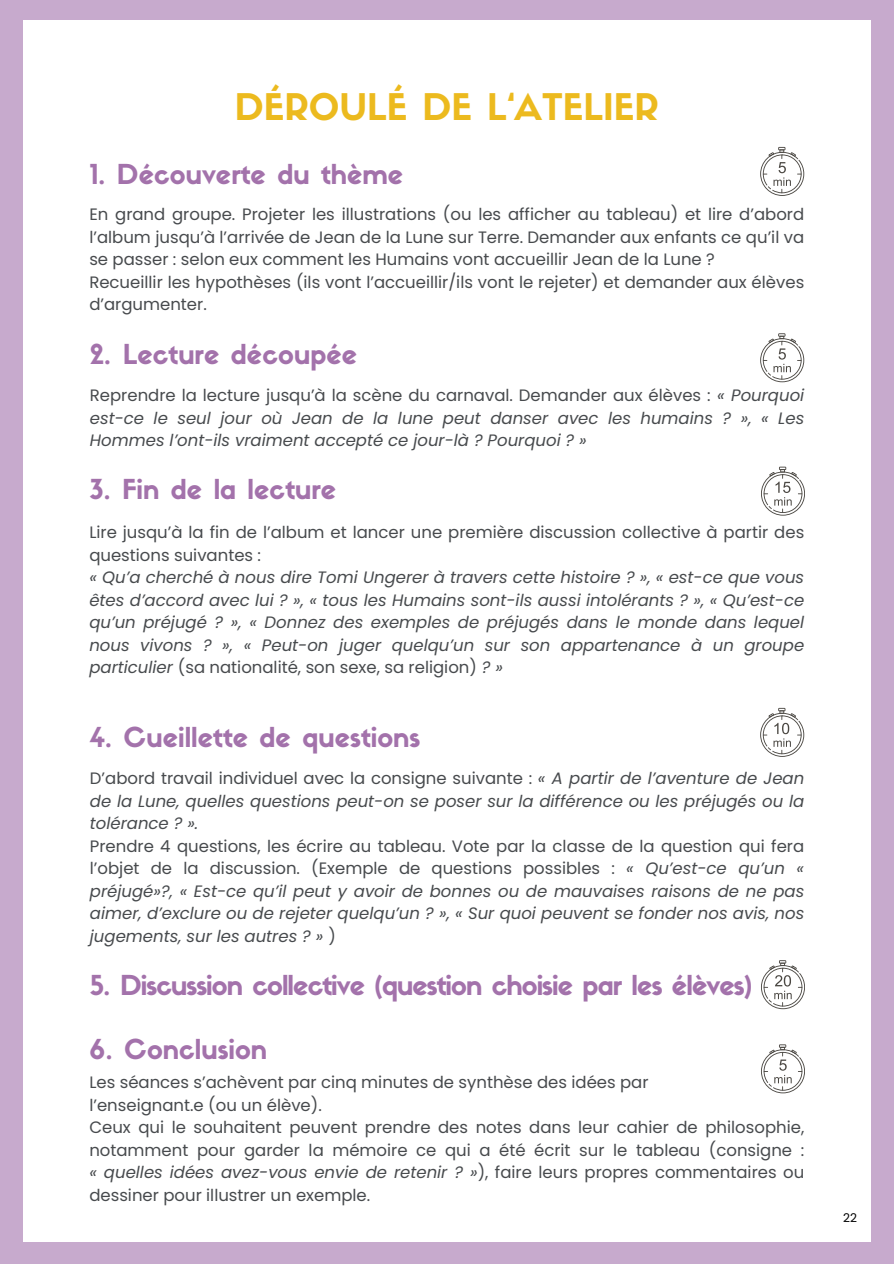
<style>
.page{position:relative;width:894px;height:1264px;background:#fff}
.page>*{position:absolute;margin:0;border:0;box-sizing:border-box;transform-origin:0 0}
.t1{font:36px "Sifonn Basic";color:#ecba1e}
.t2{font:27px "Sifonn Basic";color:#a372ab}
.t3{font:27px "Sifonn Basic";letter-spacing:-.035em;color:#a372ab}
.t4{font:italic 16.5px/22.5px "Poppins";color:#474a4d;text-align:justify}
.t5{font:16.5px/22.5px "Poppins";color:#474a4d;text-align:justify}
.t6{font:12px "Poppins";color:#000}
.s1{font-style:normal}
.s2{font-style:italic}
</style>
<div class="page">
<div style="left:0;top:0;width:893px;height:1263px;background:#c7aacd"></div>
<div style="left:24px;top:20px;width:846px;height:1221px;background:#fff"></div>
<svg style="left:760px;top:147px;width:43px;height:49px"></svg>
<svg style="left:760px;top:333px;width:43px;height:49px"></svg>
<svg style="left:761px;top:1044px;width:43px;height:49px"></svg>
<svg style="left:761px;top:960px;width:43px;height:49px"></svg>
<svg style="left:761px;top:466px;width:43px;height:49px"></svg>
<svg style="left:760px;top:708px;width:43px;height:49px"></svg>
<h1 class="t1" style="left:235px;top:92px;width:425px">DÉROULÉ DE L‘ATELIER</h1>
<p class="t2" style="left:90px;top:163px;width:315px">1. Découverte du thème</p>
<h2 class="t5" style="left:89px;top:203px;width:716px">En grand groupe. Projeter les illustrations (ou les afficher au tableau) et lire d’abord l’album jusqu’à l’arrivée de Jean de la Lune sur Terre. Demander aux enfants ce qu’il va se passer : selon eux comment les Humains vont accueillir Jean de la Lune ?</h2>
<p class="t5" style="left:89px;top:271px;width:716px">Recueillir les hypothèses (ils vont l’accueillir/ils vont le rejeter) et demander aux élèves d’argumenter.</p>
<h2 class="t2" style="left:90px;top:344px;width:269px">2. Lecture découpée</h2>
<p class="t4" style="left:90px;top:384px;width:715px"><span class="s1">Reprendre la lecture jusqu’à la scène du carnaval. Demander aux élèves :</span> « Pourquoi est-ce le seul jour où Jean de la lune peut danser avec les humains ? », « Les Hommes l’ont-ils vraiment accepté ce jour-là ? Pourquoi ? »</p>
<p class="t2" style="left:89px;top:479px;width:248px">3. Fin de la lecture</p>
<p class="t5" style="left:89px;top:521px;width:716px">Lire jusqu’à la fin de l’album et lancer une première discussion collective à partir des questions suivantes :</p>
<h2 class="t4" style="left:89px;top:566px;width:716px">« Qu’a cherché à nous dire Tomi Ungerer à travers cette histoire ? », « est-ce que vous êtes d’accord avec lui ? », « tous les Humains sont-ils aussi intolérants ? », « Qu’est-ce qu’un préjugé ? », « Donnez des exemples de préjugés dans le monde dans lequel nous vivons ? », « Peut-on juger quelqu’un sur son appartenance à un groupe particulier <span class="s1">(sa nationalité, son sexe, sa religion)</span> ? »</h2>
<p class="t2" style="left:89px;top:727px;width:332px">4. Cueillette de questions</p>
<p class="t4" style="left:90px;top:767px;width:715px"><span class="s1">D’abord travail individuel avec la consigne suivante :</span> « A partir de l’aventure de Jean de la Lune, quelles questions peut-on se poser sur la différence ou les préjugés ou la tolérance ? ».</p>
<p class="t4" style="left:90px;top:834px;width:715px"><span class="s1">Prendre 4 questions, les écrire au tableau. Vote par la classe de la question qui fera l’objet de la discussion. (Exemple de questions possibles :</span> « Qu’est-ce qu’un « préjugé»?, « Est-ce qu’il peut y avoir de bonnes ou de mauvaises raisons de ne pas aimer, d’exclure ou de rejeter quelqu’un ? », « Sur quoi peuvent se fonder nos avis, nos jugements, sur les autres ? » <span class="s1">)</span></p>
<p class="t3" style="left:90px;top:974px;width:663px">5. Discussion collective (question choisie par les élèves)</p>
<p class="t2" style="left:89px;top:1038px;width:179px">6. Conclusion</p>
<h2 class="t5" style="left:89px;top:1071px;width:560px">Les séances s’achèvent par cinq minutes de synthèse des idées par</h2>
<p class="t5" style="left:89px;top:1093px;width:234px">l’enseignant.e (ou un élève).</p>
<p class="t5" style="left:89px;top:1116px;width:716px">Ceux qui le souhaitent peuvent prendre des notes dans leur cahier de philosophie, notamment pour garder la mémoire ce qui a été écrit sur le tableau (consigne : <span class="s2">« quelles idées avez-vous envie de retenir ? »</span>), faire leurs propres commentaires ou dessiner pour illustrer un exemple.</p>
<h2 class="t6" style="left:842px;top:1209px;width:15px">22</h2>
</div>
